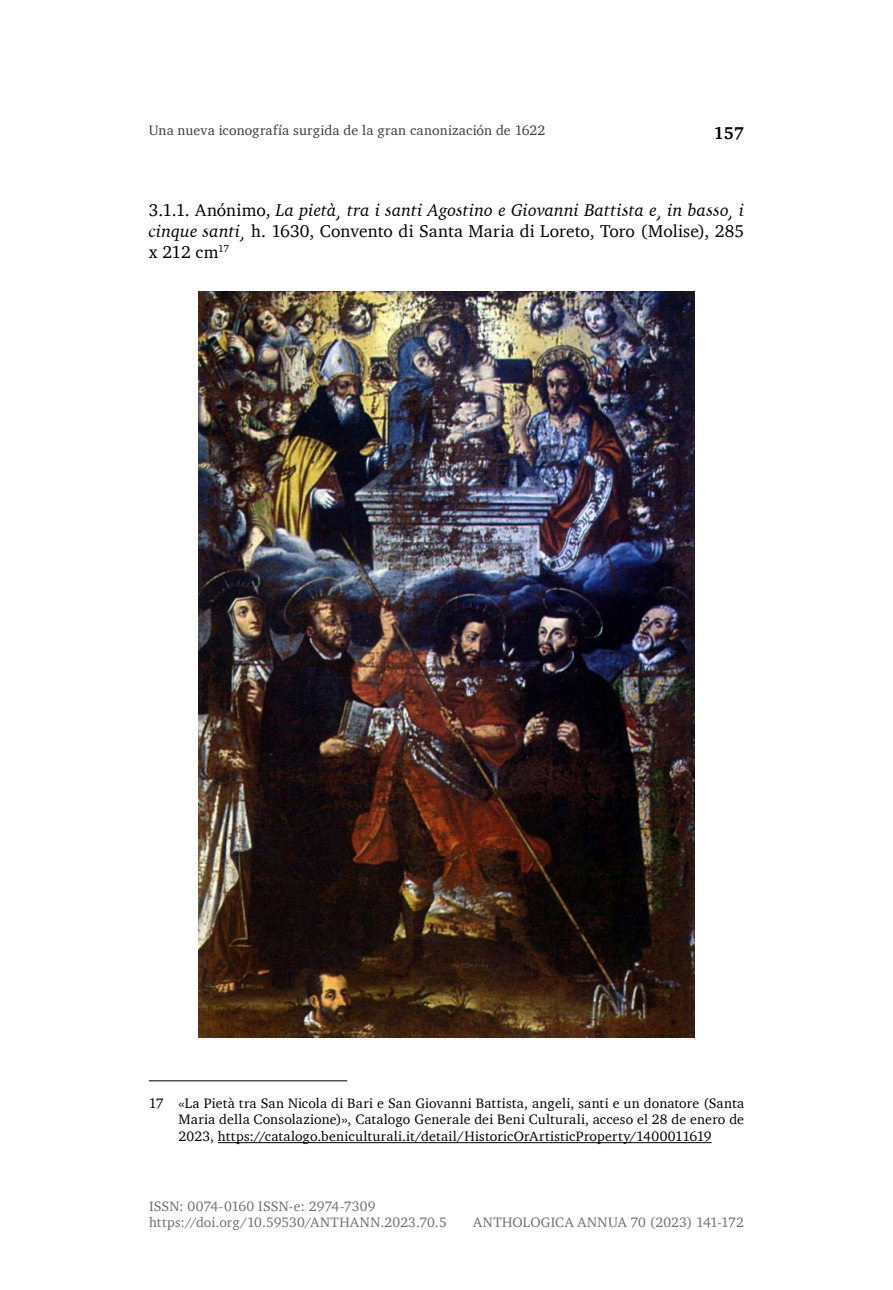
<style>
.page{position:relative;width:893px;height:1290px;background:#fff}
.page>*{position:absolute;margin:0;border:0;box-sizing:border-box;transform-origin:0 0}
.t1{font:17.5px/21px "Charter";letter-spacing:.005em;color:#000;text-align:justify}
.t2{font:700 17.5px "Charter";color:#000}
.t3{font:14px/16.8px "Charter";letter-spacing:.02em;color:#000;text-align:justify}
.t4{font:14px/15.8px "Charter";letter-spacing:.005em;color:#706f6f}
.t5{font:14px "Charter";letter-spacing:.015em;color:#3c3c3b}
.s1{font-style:italic}
</style>
<div class="page">
<hr style="left:149px;top:1080px;width:198px;height:1px;background:#000">
<hr style="left:218px;top:1142px;width:494px;height:1px;background:#000">
<img style="left:199px;top:292px;width:495px;height:745px">
<p class="t5" style="left:149px;top:122px;width:398px">Una nueva iconografía surgida de la gran canonización de 1622</p>
<p class="t2" style="left:714px;top:122px;width:32px">157</p>
<p class="t1" style="left:149px;top:199px;width:597px">3.1.1. Anónimo, <span class="s1">La pietà, tra i santi Agostino e Giovanni Battista e, in basso, i cinque santi,</span> h. 1630, Convento di Santa Maria di Loreto, Toro (Molise), 285 x 212 cm<sup>17</sup></p>
<p class="t3" style="left:179px;top:1094px;width:567px;text-indent:-30px">17 «La Pietà tra San Nicola di Bari e San Giovanni Battista, angeli, santi e un donatore (Santa Maria della Consolazione)», Catalogo Generale dei Beni Culturali, acceso el 28 de enero de 2023, https://catalogo.beniculturali.it/detail/HistoricOrArtisticProperty/1400011619</p>
<p class="t4" style="left:149px;top:1198px;width:299px">ISSN: 0074-0160 ISSN-e: 2974-7309 https://doi.org/10.59530/ANTHANN.2023.70.5</p>
<p class="t4" style="left:473px;top:1213px;width:272px">ANTHOLOGICA ANNUA 70 (2023) 141-172</p>
</div>
